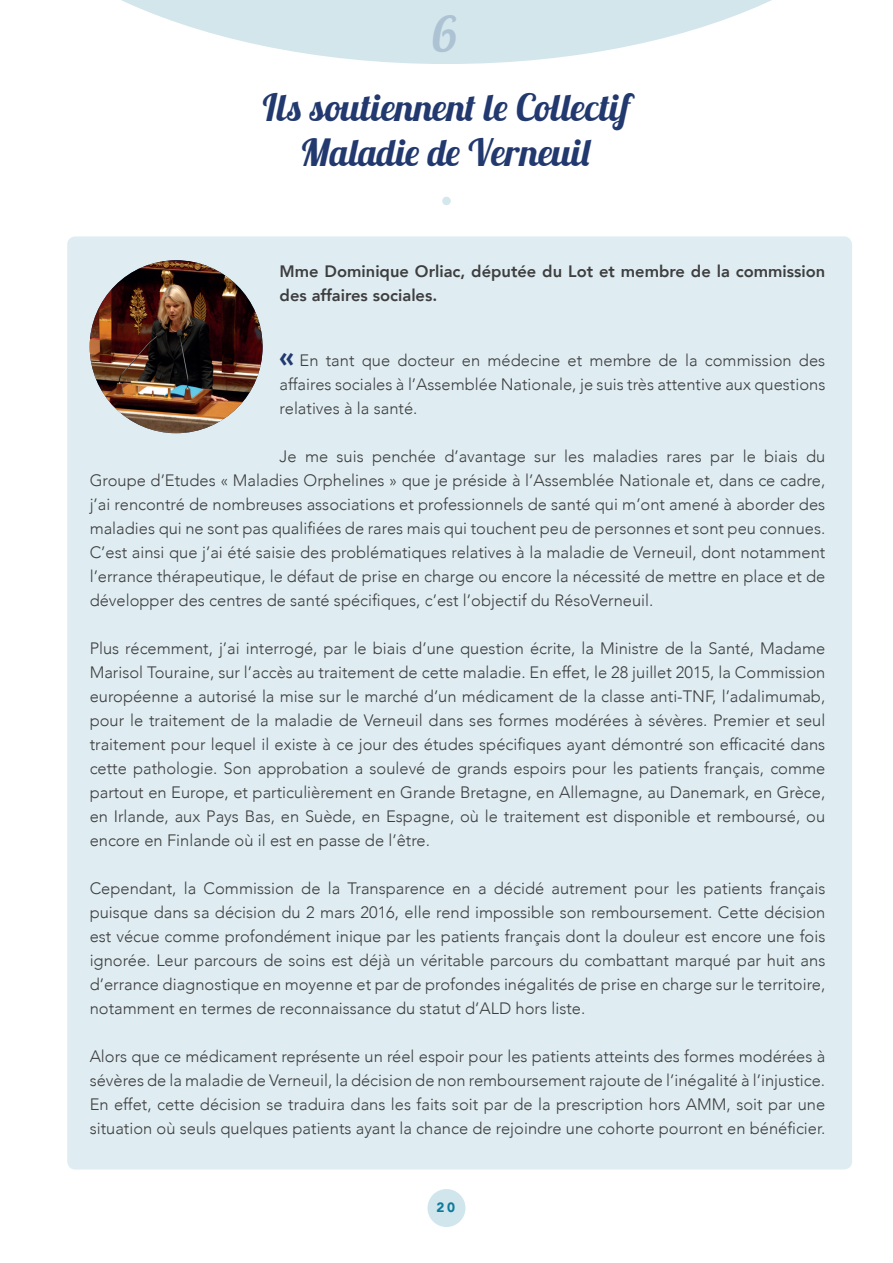
<style>
.page{position:relative;width:893px;height:1263px;background:#fff}
.page>*{position:absolute;margin:0;border:0;box-sizing:border-box;transform-origin:0 0}
.t1{font:49.35px "Lobster 1.3";color:#adc3d4}
.t2{font:37.5px/45px "Lobster 1.3";letter-spacing:.005em;color:#22396f;text-align:center}
.t3{font:300 16.5px/24px "Avenir";color:#3e3e3f;text-align:justify}
.t4{font:800 16.5px/24px "Avenir";color:#3e3e3f}
.t5{font:900 13.5px "Avenir";color:#0e7b9c}
.s1{font-weight:900;font-size:27px;color:#22396f}
</style>
<div class="page">
<div style="left:427px;top:1189px;width:38px;height:38px;background:#d1e6ec;border-radius:50%"></div>
<svg style="left:121px;top:0;width:651px;height:64px;fill:#d2e6ec"></svg>
<div style="left:442px;top:197px;width:9px;height:8px;background:#d4e7ed;border-radius:50%"></div>
<div style="left:67px;top:236px;width:785px;height:934px;background:#dfedf2;border-radius:9px"></div>
<img style="left:90px;top:260px;width:173px;height:173px;border-radius:86px">
<h1 class="t1" style="left:432px;top:3px;width:26px">6</h1>
<h2 class="t2" style="left:263px;top:85px;width:369px">Ils soutiennent le Collectif<br>Maladie de Verneuil</h2>
<p class="t4" style="left:280px;top:259px;width:547px">Mme Dominique Orliac, députée du Lot et membre de la commission des affaires sociales.</p>
<p class="t3" style="left:280px;top:348px;width:547px"><span class="s1">«</span> En tant que docteur en médecine et membre de la commission des affaires sociales à l’Assemblée Nationale, je suis très attentive aux questions relatives à la santé.</p>
<p class="t3" style="left:90px;top:444px;width:737px;text-indent:190px">Je me suis penchée d’avantage sur les maladies rares par le biais du Groupe d’Etudes « Maladies Orphelines » que je préside à l’Assemblée Nationale et, dans ce cadre, j’ai rencontré de nombreuses associations et professionnels de santé qui m’ont amené à aborder des maladies qui ne sont pas qualifiées de rares mais qui touchent peu de personnes et sont peu connues.<br>C’est ainsi que j’ai été saisie des problématiques relatives à la maladie de Verneuil, dont notamment l’errance thérapeutique, le défaut de prise en charge ou encore la nécessité de mettre en place et de développer des centres de santé spécifiques, c’est l’objectif du RésoVerneuil.</p>
<p class="t3" style="left:90px;top:636px;width:737px">Plus récemment, j’ai interrogé, par le biais d’une question écrite, la Ministre de la Santé, Madame Marisol Touraine, sur l’accès au traitement de cette maladie. En effet, le 28 juillet 2015, la Commission européenne a autorisé la mise sur le marché d’un médicament de la classe anti-TNF, l’adalimumab, pour le traitement de la maladie de Verneuil dans ses formes modérées à sévères. Premier et seul traitement pour lequel il existe à ce jour des études spécifiques ayant démontré son efficacité dans cette pathologie. Son approbation a soulevé de grands espoirs pour les patients français, comme partout en Europe, et particulièrement en Grande Bretagne, en Allemagne, au Danemark, en Grèce, en Irlande, aux Pays Bas, en Suède, en Espagne, où le traitement est disponible et remboursé, ou encore en Finlande où il est en passe de l’être.</p>
<p class="t3" style="left:90px;top:876px;width:737px">Cependant, la Commission de la Transparence en a décidé autrement pour les patients français puisque dans sa décision du 2 mars 2016, elle rend impossible son remboursement. Cette décision est vécue comme profondément inique par les patients français dont la douleur est encore une fois ignorée. Leur parcours de soins est déjà un véritable parcours du combattant marqué par huit ans d’errance diagnostique en moyenne et par de profondes inégalités de prise en charge sur le territoire, notamment en termes de reconnaissance du statut d’ALD hors liste.</p>
<p class="t3" style="left:90px;top:1044px;width:737px">Alors que ce médicament représente un réel espoir pour les patients atteints des formes modérées à sévères de la maladie de Verneuil, la décision de non remboursement rajoute de l’inégalité à l’injustice.<br>En effet, cette décision se traduira dans les faits soit par de la prescription hors AMM, soit par une situation où seuls quelques patients ayant la chance de rejoindre une cohorte pourront en bénéficier.</p>
<p class="t5" style="left:436px;top:1196px;width:20px">20</p>
</div>
